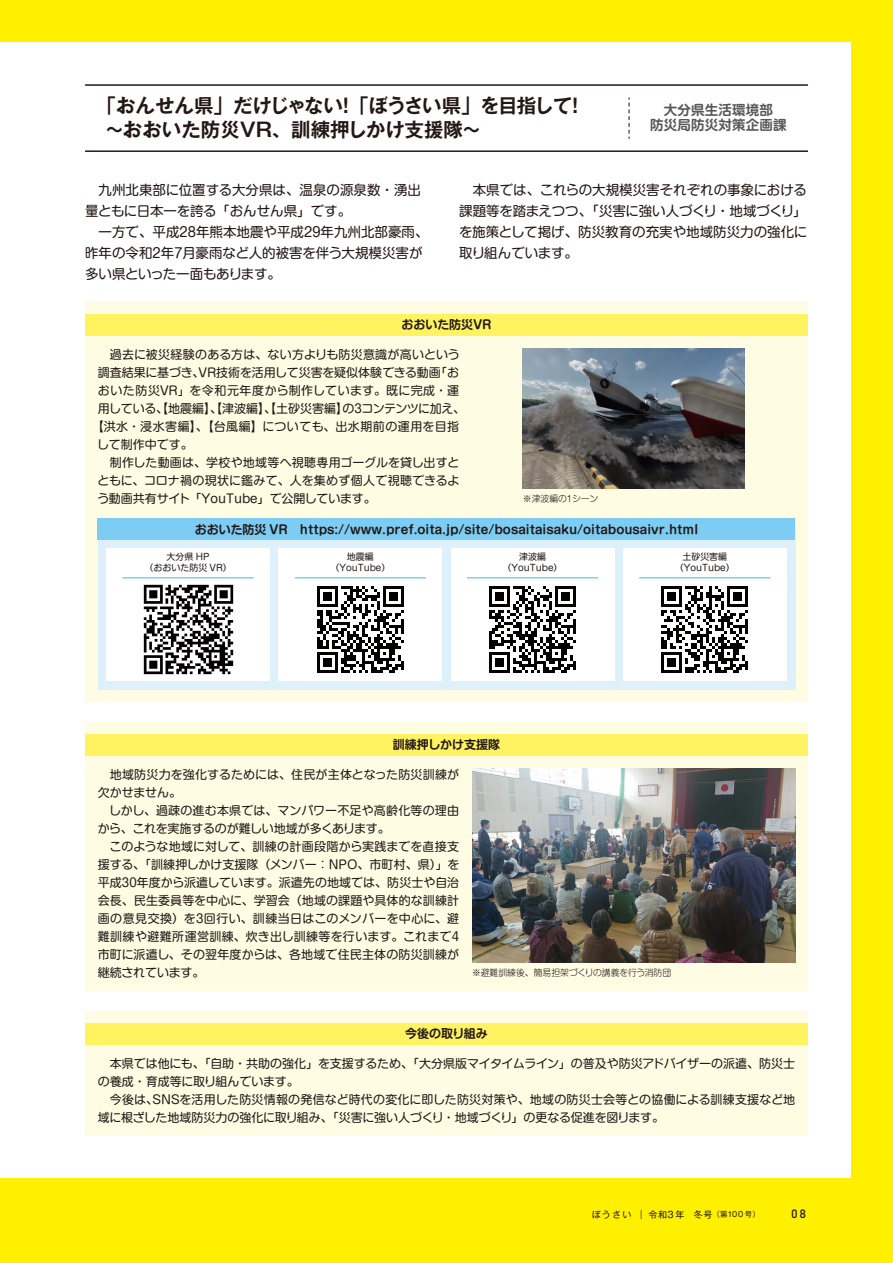
<style>
.page{position:relative;width:893px;height:1263px;background:#fff000}
.page>*{position:absolute;margin:0;border:0;box-sizing:border-box;transform-origin:0 0}
.t1{font:700 19.5px/24.8px "Gothic MB101 Pr 6 N De";letter-spacing:-.01em;color:#231815}
.t2{font:13.5px/21.1px "G Shin M Go Pro";color:#231815}
.t3{font:700 13.5px/15px "G Shin M Go Pro De";letter-spacing:.01em;color:#595757;text-align:center}
.t4{font:12px/18px "G Shin M Go Pro";color:#231815}
.t5{font:700 12px "G Shin M Go Pro De";color:#231815}
.t6{font:12px "G Shin M Go Pro";letter-spacing:.04em;color:#231815}
.t7{font:12px "G Shin M Go Pro";letter-spacing:.025em;color:#231815}
.t8{font:12px "G Shin M Go Pro";letter-spacing:-.03em;color:#231815}
.t9{font:12px "G Shin M Go Pro";letter-spacing:-.02em;color:#231815}
.t10{font:12px "G Shin M Go Pro";letter-spacing:.02em;color:#231815}
.t11{font:12px "Bahnschrift";color:#231815}
.t12{font:9px/11.1px "G Shin M Go Pro";color:#231815;text-align:center}
.t13{font:300 9px "G Shin M Go Pro";color:#231815}
.t14{font:9px "Gothic MB101 Pr 6 N";letter-spacing:.14em;color:#231815}
.t15{font:300 9px "G Shin M Go Pro";letter-spacing:-.03em;color:#231815}
.s1{font-size:7.5px}
</style>
<div class="page">
<div style="left:0;top:43px;width:850px;height:1135px;background:#fff"></div>
<div style="left:85px;top:302px;width:723px;height:400px;background:#fffce4"></div>
<div style="left:85px;top:314px;width:723px;height:22px;background:#fff362"></div>
<div style="left:85px;top:722px;width:723px;height:269px;background:#fffce4"></div>
<div style="left:85px;top:735px;width:723px;height:21px;background:#fff362"></div>
<hr style="left:85px;top:84px;width:723px;height:2px;background:#231815">
<hr style="left:85px;top:150px;width:723px;height:2px;background:#231815">
<svg style="left:628px;top:98px;width:2px;height:40px"></svg>
<div style="left:85px;top:1011px;width:723px;height:124px;background:#fffce4"></div>
<div style="left:85px;top:1023px;width:723px;height:22px;background:#fff362"></div>
<div style="left:98px;top:519px;width:697px;height:170px;background:#def1fb"></div>
<div style="left:98px;top:519px;width:697px;height:21px;background:#7dccf3"></div>
<div style="left:106px;top:548px;width:164px;height:133px;background:#fff"></div>
<hr style="left:123px;top:577px;width:131px;height:1px;background:#7dccf3">
<img style="left:143px;top:584px;width:91px;height:91px">
<div style="left:279px;top:548px;width:163px;height:133px;background:#fff"></div>
<hr style="left:295px;top:577px;width:131px;height:1px;background:#7dccf3">
<img style="left:317px;top:586px;width:87px;height:87px">
<div style="left:451px;top:548px;width:163px;height:133px;background:#fff"></div>
<hr style="left:467px;top:577px;width:131px;height:1px;background:#7dccf3">
<img style="left:489px;top:586px;width:87px;height:87px">
<div style="left:623px;top:548px;width:164px;height:133px;background:#fff"></div>
<hr style="left:639px;top:577px;width:131px;height:1px;background:#7dccf3">
<img style="left:661px;top:586px;width:87px;height:87px">
<img style="left:523px;top:349px;width:221px;height:140px">
<img style="left:472px;top:769px;width:323px;height:194px">
<h1 class="t1" style="left:105px;top:92px;width:482px;text-indent:-8px">「おんせん県」だけじゃない！「ぼうさい県」を目指して！～おおいた防災ＶＲ、訓練押しかけ支援隊～</h1>
<p class="t3" style="left:650px;top:101px;width:138px">大分県生活環境部<br>防災局防災対策企画課</p>
<p class="t2" style="left:85px;top:178px;width:345px">　九州北東部に位置する大分県は、温泉の源泉数・湧出量ともに日本一を誇る「おんせん県」です。<br>　一方で、平成２８年熊本地震や平成２９年九州北部豪雨、昨年の令和２年７月豪雨など人的被害を伴う大規模災害が多い県といった一面もあります。</p>
<p class="t2" style="left:459px;top:178px;width:350px;text-align:justify">　本県では、これらの大規模災害それぞれの事象における課題等を踏まえつつ、「災害に強い人づくり・地域づくり」を施策として掲げ、防災教育の充実や地域防災力の強化に取り組んでいます。</p>
<p class="t5" style="left:401px;top:315px;width:93px">おおいた防災ＶＲ</p>
<p class="t7" style="left:98px;top:345px;width:364px">　過去に被災経験のある方は、ない方よりも防災意識が高いという</p>
<p class="t9" style="left:98px;top:363px;width:363px">調査結果に基づき、ＶＲ技術を活用して災害を疑似体験できる動画「お</p>
<p class="t6" style="left:98px;top:381px;width:363px">おいた防災ＶＲ」を令和元年度から制作しています。既に完成・運</p>
<p class="t8" style="left:98px;top:399px;width:369px">用している、【地震編】、【津波編】、【土砂災害編】の３コンテンツに加え、</p>
<p class="t6" style="left:92px;top:417px;width:369px">【洪水・浸水害編】、【台風編】についても、出水期前の運用を目指</p>
<p class="t4" style="left:97px;top:434px;width:97px">して制作中です。</p>
<p class="t10" style="left:98px;top:453px;width:363px">　制作した動画は、学校や地域等へ視聴専用ゴーグルを貸し出すと</p>
<p class="t7" style="left:97px;top:471px;width:364px">ともに、コロナ禍の現状に鑑みて、人を集めず個人で視聴できるよ</p>
<p class="t4" style="left:97px;top:488px;width:280px">う動画共有サイト「YouTube」で公開しています。</p>
<p class="t15" style="left:523px;top:491px;width:77px">※津波編の１シーン</p>
<p class="t5" style="left:195px;top:519px;width:505px">おおいた防災 VR　https://www.pref.oita.jp/site/bosaitaisaku/oitabousaivr.html</p>
<p class="t12" style="left:144px;top:550px;width:89px">大分県 HP<br>（おおいた防災 VR）</p>
<p class="t12" style="left:330px;top:550px;width:61px">地震編（YouTube）</p>
<p class="t12" style="left:503px;top:550px;width:61px">津波編（YouTube）</p>
<p class="t12" style="left:675px;top:550px;width:61px">土砂災害編（YouTube）</p>
<p class="t5" style="left:393px;top:735px;width:109px">訓練押しかけ支援隊</p>
<p class="t4" style="left:98px;top:764px;width:365px">　地域防災力を強化するためには、住民が主体となった防災訓練が欠かせません。<br>　しかし、過疎の進む本県では、マンパワー不足や高齢化等の理由から、これを実施するのが難しい地域が多くあります。<br>　このような地域に対して、訓練の計画段階から実践までを直接支援する、「訓練押しかけ支援隊（メンバー：NPO、市町村、県）」を平成３０年度から派遣しています。派遣先の地域では、防災士や自治会長、民生委員等を中心に、学習会（地域の課題や具体的な訓練計画の意見交換）を３回行い、訓練当日はこのメンバーを中心に、避難訓練や避難所運営訓練、炊き出し訓練等を行います。これまで４市町に派遣し、その翌年度からは、各地域で住民主体の防災訓練が継続されています。</p>
<p class="t13" style="left:472px;top:965px;width:201px">※避難訓練後、簡易担架づくりの講義を行う消防団</p>
<p class="t5" style="left:405px;top:1024px;width:84px">今後の取り組み</p>
<p class="t4" style="left:98px;top:1053px;width:699px">　本県では他にも、「自助・共助の強化」を支援するため、「大分県版マイタイムライン」の普及や防災アドバイザーの派遣、防災士の養成・育成等に取り組んでいます。<br>　今後は、ＳＮＳを活用した防災情報の発信など時代の変化に即した防災対策や、地域の防災士会等との協働による訓練支援など地域に根ざした地域防災力の強化に取り組み、「災害に強い人づくり・地域づくり」の更なる促進を図ります。</p>
<p class="t14" style="left:592px;top:1207px;width:170px">ぼうさい ｜令和3年　冬号<span class="s1">（第100号）</span></p>
<p class="t11" style="left:791px;top:1204px;width:17px">08</p>
</div>
